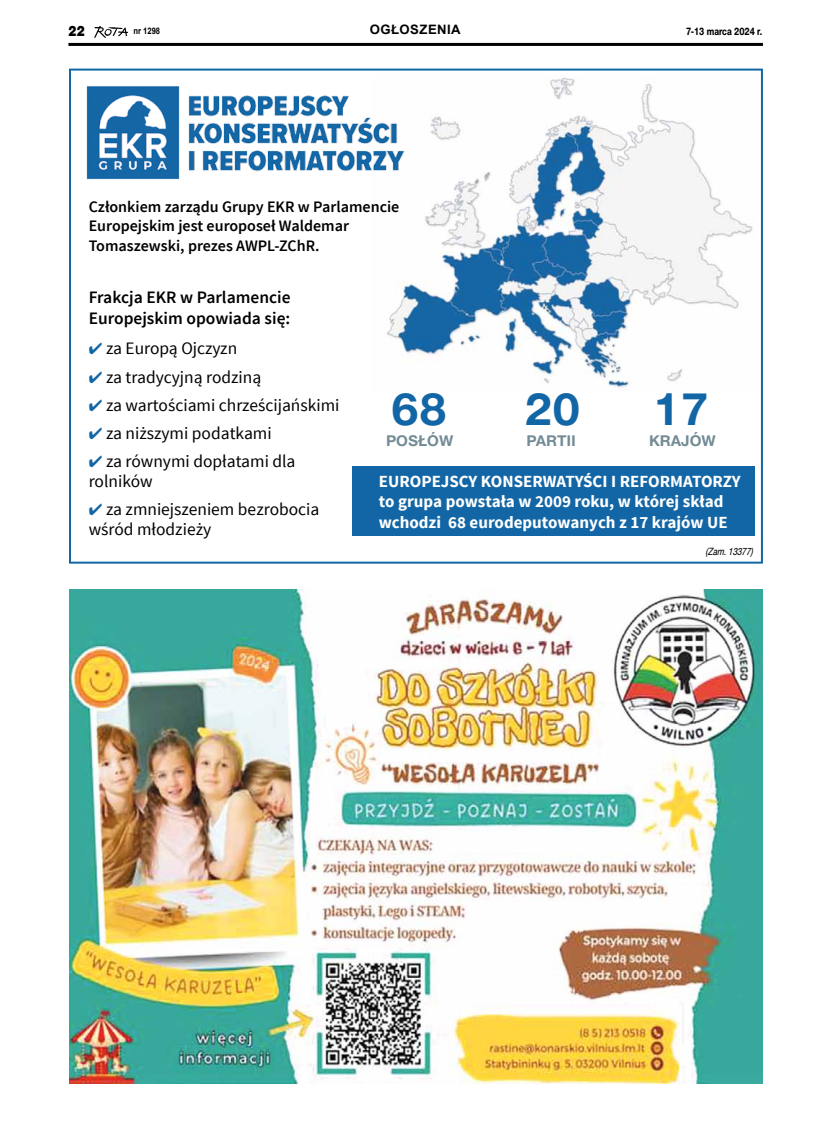
<style>
.page{position:relative;width:814px;height:1126px;background:#fff}
.page>*{position:absolute;margin:0;border:0;box-sizing:border-box;transform-origin:0 0}
.t1{font:700 44.6px "Switzer EFN";color:#1366a5}
.t2{font:17.4px/28px "Source Sans Pro";color:#000}
.t3{font:600 17.4px/20.3px "Source Sans Pro";color:#000}
.t4{font:700 17px/20.3px "Source Sans Pro";color:#fff}
.t5{font:600 16px/19.2px "Source Sans Pro";color:#000}
.t6{font:700 14.8px "Switzer EFN";color:#738b94}
.t7{font:14px "Switzer EFN Black";color:#000;scale:.85 1}
.t8{font:700 13px "Arial";letter-spacing:.035em;color:#000}
.t9{font:700 10.3px "Switzer Cnd EFN";color:#000}
.t10{font:italic 10px "Switzer Cnd EFN";color:#000}
.t11{font:700 9px "Arial";color:#000;scale:.85 1}
.s1{font-family:"Dixieland Normal";font-size:16px;color:#1366a5}
</style>
<div class="page">
<img style="left:94px;top:26px;width:34px;height:11px">
<hr style="left:68px;top:43px;width:695px;height:3px;background:#000">
<svg style="left:69px;top:68px;width:694px;height:496px"></svg>
<img style="left:372px;top:74px;width:385px;height:317px">
<img style="left:69px;top:68px;width:347px;height:115px">
<div style="left:352px;top:466px;width:402px;height:70px;background:#1366a5"></div>
<img style="left:69px;top:590px;width:694px;height:493px">
<p class="t7" style="left:68px;top:22px;width:21px">22</p>
<p class="t11" style="left:133px;top:25px;width:33px">NR 1298</p>
<p class="t8" style="left:370px;top:20px;width:92px">OGŁOSZENIA</p>
<p class="t9" style="left:686px;top:25px;width:78px">7-13 marca 2024 r.</p>
<p class="t5" style="left:89px;top:198px;width:312px">Członkiem zarządu Grupy EKR w Parlamencie<br>Europejskim jest europoseł Waldemar<br>Tomaszewski, prezes AWPL-ZChR.</p>
<p class="t3" style="left:89px;top:288px;width:203px">Frakcja EKR w Parlamencie<br>Europejskim opowiada się:</p>
<p class="t2" style="left:89px;top:335px;width:252px"><span class="s1">4</span> za Europą Ojczyzn<br><span class="s1">4</span> za tradycyjną rodziną<br><span class="s1">4</span> za wartościami chrześcijańskimi<br><span class="s1">4</span> za niższymi podatkami<br><span class="s1">4</span> za równymi dopłatami dla</p>
<p class="t2" style="left:89px;top:467px;width:232px">rolników<br><span class="s1">4</span> za zmniejszeniem bezrobocia</p>
<p class="t2" style="left:89px;top:516px;width:124px">wśród młodzieży</p>
<h1 class="t1" style="left:391px;top:381px;width:57px">68</h1>
<h1 class="t1" style="left:524px;top:381px;width:57px">20</h1>
<h1 class="t1" style="left:652px;top:381px;width:57px">17</h1>
<p class="t6" style="left:386px;top:432px;width:69px">POSŁÓW</p>
<p class="t6" style="left:526px;top:432px;width:49px">PARTII</p>
<p class="t6" style="left:649px;top:432px;width:68px">KRAJÓW</p>
<p class="t4" style="left:379px;top:472px;width:363px">Europejscy Konserwatyści i Re formatorzy to grupa powstała w 2009 roku, w której skład wchodzi 68 eurodeputowanych z 17 krajów UE</p>
<p class="t10" style="left:705px;top:545px;width:49px">(Zam. 13377)</p>
</div>
